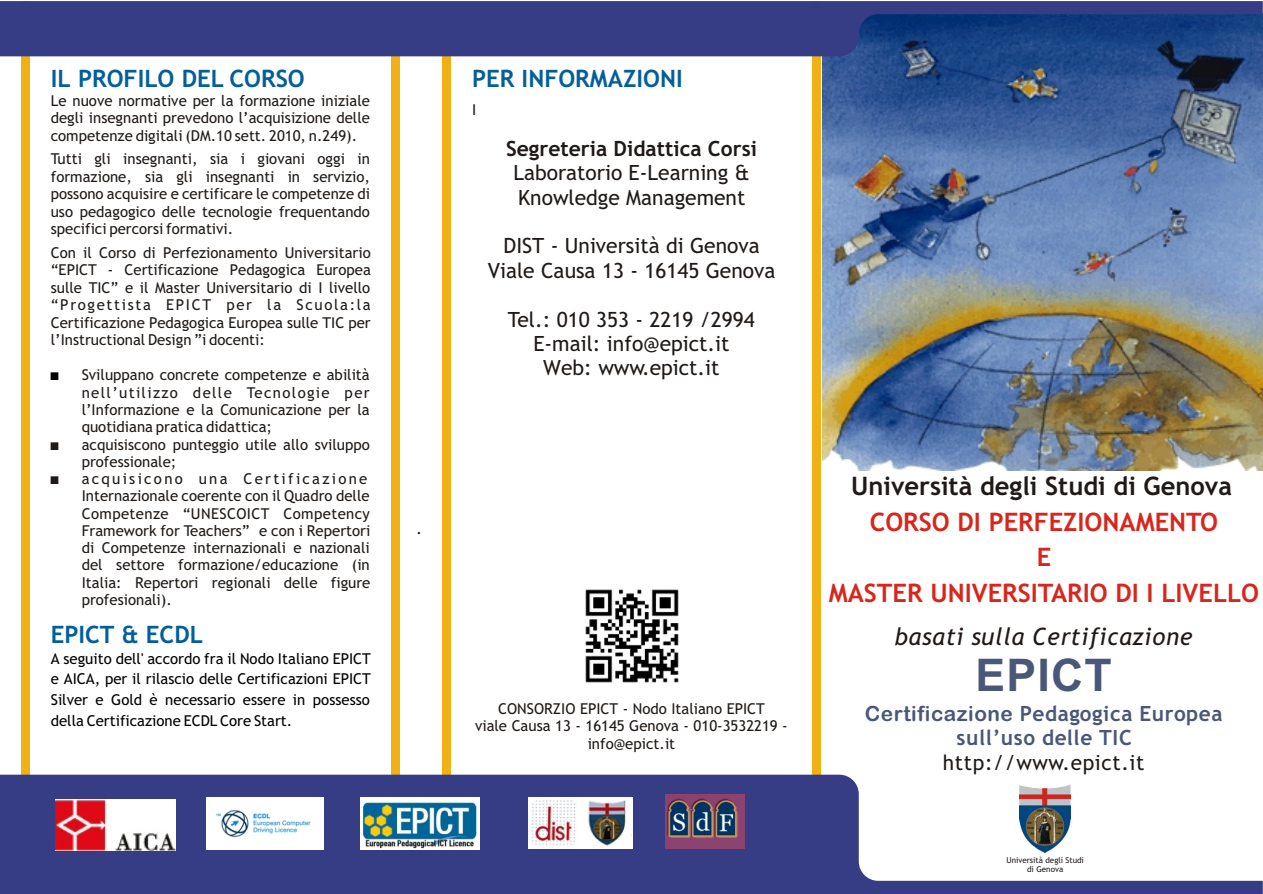
<style>
.page{position:relative;width:1263px;height:894px;background:#fff}
.page>*{position:absolute;margin:0;border:0;box-sizing:border-box;transform-origin:0 0}
.t1{font:700 45px "Arial TUR";letter-spacing:.03em;color:#4a5778}
.t2{font:700 25.5px/35.5px "Trebuchet MS";color:#d9261c;text-align:center}
.t3{font:700 25.5px "Trebuchet MS";color:#1f1a17}
.t4{font:700 24px "Trebuchet MS";color:#035e99}
.t5{font:italic 24px "Trebuchet MS";letter-spacing:.03em;color:#1f1a17}
.t6{font:21px/24.5px "Trebuchet MS";color:#1f1a17;text-align:center}
.t7{font:700 21px/24.5px "Trebuchet MS";letter-spacing:.03em;color:#4a5778;text-align:center}
.t8{font:700 21px "Trebuchet MS";color:#1f1a17}
.t9{font:21px "Trebuchet MS";letter-spacing:.03em;color:#1f1a17}
.t10{font:15px/17.4px "Trebuchet MS";color:#1f1a17;text-align:justify}
.t11{font:15px/20.7px "Trebuchet MS";color:#000;text-align:justify}
.t12{font:8.1px/9.4px "Trebuchet MS";color:#1f1a17;text-align:center}
.s1{font-family:"Arial Rounded MT Bold";font-weight:400}
</style>
<div class="page">
<img style="left:823px;top:56px;width:440px;height:414px">
<div style="left:391px;top:41px;width:9px;height:842px;background:#f2b017"></div>
<div style="left:812px;top:1px;width:9px;height:832px;background:#f2b017"></div>
<div style="left:442px;top:24px;width:9px;height:870px;background:#f2b017"></div>
<div style="left:21px;top:1px;width:9px;height:805px;background:#f2b017"></div>
<svg style="left:0;top:775px;width:1263px;height:119px;fill:#363d85"></svg>
<svg style="left:0;top:1px;width:1263px;height:55px;background:#2e3d83"></svg>
<img style="left:1020px;top:785px;width:50px;height:68px">
<img style="left:585px;top:589px;width:94px;height:94px">
<img style="left:528px;top:798px;width:105px;height:51px">
<img style="left:361px;top:797px;width:119px;height:52px">
<img style="left:55px;top:799px;width:120px;height:51px">
<img style="left:207px;top:797px;width:116px;height:53px">
<img style="left:666px;top:794px;width:79px;height:55px">
<h3 class="t4" style="left:51px;top:70px;width:256px">IL PROFILO DEL CORSO</h3>
<h3 class="t4" style="left:472px;top:70px;width:212px">PER INFORMAZIONI</h3>
<p class="t10" style="left:51px;top:93px;width:321px">Le nuove normative per la formazione iniziale degli insegnanti prevedono l’acquisizione delle competenze digitali (DM.10 sett. 2010, n.249).</p>
<p class="t10" style="left:51px;top:152px;width:321px">Tutti gli insegnanti, sia i giovani oggi in formazione, sia gli insegnanti in servizio, possono acquisire e certificare le competenze di uso pedagogico delle tecnologie frequentando specifici percorsi formativi.</p>
<p class="t10" style="left:51px;top:245px;width:322px">Con il Corso di Perfezionamento Universitario “EPICT - Certificazione Pedagogica Europea sulle TIC” e il Master Universitario di I livello “Progettista EPICT per la Scuola:la Certificazione Pedagogica Europea sulle TIC per l’Instructional Design ”i docenti:</p>
<p class="t10" style="left:82px;top:367px;width:290px;text-align:left">Sviluppano concrete competenze e abilità nell’utilizzo delle Tecnologie per l’Informazione e la Comunicazione per la quotidiana pratica didattica;<br>acquisiscono punteggio utile allo sviluppo professionale;<br>acquisicono una Certificazione</p>
<p class="t10" style="left:82px;top:489px;width:290px">Internazionale coerente con il Quadro delle Competenze “UNESCOICT Competency Framework for Teachers” e con i Repertori di Competenze internazionali e nazionali del settore formazione/educazione (in Italia: Repertori regionali delle figure profesionali).</p>
<h3 class="t4" style="left:51px;top:625px;width:154px">EPICT &amp; ECDL</h3>
<p class="t11" style="left:51px;top:649px;width:322px">A seguito dell' accordo fra il Nodo Italiano EPICT e AICA, per il rilascio delle Certificazioni EPICT Silver e Gold è necessario essere in possesso della Certificazione ECDL Core Start.</p>
<p class="t11" style="left:416px;top:520px;width:7px">.</p>
<p class="t10" style="left:472px;top:103px;width:6px">I</p>
<h3 class="t8" style="left:506px;top:140px;width:252px">Segreteria Didattica Corsi</h3>
<h3 class="t6" style="left:513px;top:162px;width:238px;text-align:left">Laboratorio E-Learning &amp;<br>Knowledge Management</h3>
<h3 class="t6" style="left:488px;top:236px;width:289px">DIST - Università di Genova<br>Viale Causa 13 - 16145 Genova</h3>
<h3 class="t6" style="left:508px;top:309px;width:249px">Tel.: 010 353 - 2219 /2994<br>E-mail: info@epict.it<br>Web: www.epict.it</h3>
<p class="t10" style="left:475px;top:701px;width:314px;text-align:center">CONSORZIO EPICT - Nodo Italiano EPICT<br>viale Causa 13 - 16145 Genova - 010-3532219 - info@epict.it</p>
<h2 class="t3" style="left:851px;top:477px;width:382px">Università degli Studi di Genova</h2>
<h2 class="t2" style="left:829px;top:506px;width:432px">CORSO DI PERFEZIONAMENTO<br>E<br>MASTER UNIVERSITARIO DI I LIVELLO</h2>
<h3 class="t5" style="left:895px;top:628px;width:299px">basati sulla Certificazione</h3>
<h1 class="t1" style="left:976px;top:659px;width:138px">EPICT</h1>
<h3 class="t7" style="left:865px;top:703px;width:359px"><span class="s1">Certificazione</span> Pedagogica Europea sull’uso delle TIC</h3>
<h3 class="t9" style="left:943px;top:754px;width:203px">http://www.epict.it</h3>
<p class="t12" style="left:1006px;top:856px;width:79px">Università degli Studi di Genova</p>
</div>
